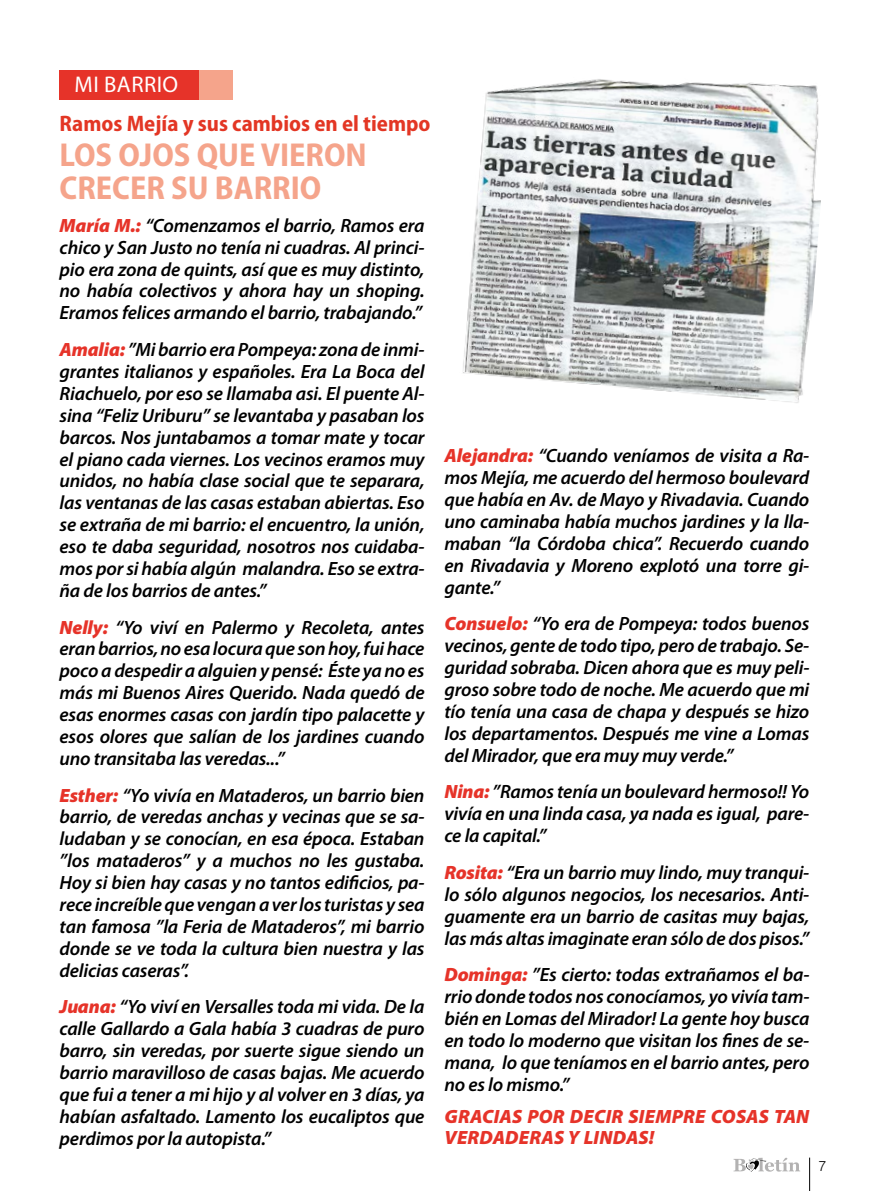
<style>
.page{position:relative;width:869px;height:1191px;background:#fff}
.page>*{position:absolute;margin:0;border:0;box-sizing:border-box;transform-origin:0 0}
.t1{font:700 semi-condensed 33.25px/33.2px "Myriad Pro";color:#f5a48b}
.t2{font:22.75px "Myriad Pro";letter-spacing:.02em;color:#fff}
.t3{font:700 semi-condensed 22.4px "Myriad Pro";color:#e33624}
.t4{font:italic 600 19.25px/21.9px "Myriad Pro";letter-spacing:-.01em;color:#000;text-align:justify}
.t5{font:italic 900 19.25px/21.9px "Myriad Pro";letter-spacing:.01em;color:#e63329}
.t6{font:300 14px "Helvetica";color:#000}
.s1{font-weight:900;color:#e63329}
</style>
<div class="page">
<hr style="left:809px;top:1157px;width:1px;height:34px;background:#000">
<svg style="left:733px;top:1157px;width:66px;height:14px"></svg>
<div style="left:60px;top:70px;width:139px;height:30px;background:#e63329"></div>
<div style="left:199px;top:70px;width:33px;height:30px;background:#f5a48b"></div>
<img style="left:463px;top:79px;width:358px;height:324px">
<p class="t2" style="left:75px;top:70px;width:105px">MI BARRIO</p>
<p class="t3" style="left:60px;top:111px;width:372px">Ramos Mejía y sus cambios en el tiempo</p>
<h1 class="t1" style="left:60px;top:138px;width:308px">LOS OJOS QUE VIERON<br>CRECER SU BARRIO</h1>
<p class="t4" style="left:60px;top:215px;width:366px"><span class="s1">María M.:</span> “Comenzamos el barrio, Ramos era chico y San Justo no tenía ni cuadras. Al princi&shy;pio era zona de quints, así que es muy distinto, no había colectivos y ahora hay un shoping.<br>Eramos felices armando el barrio, trabajando.”</p>
<p class="t4" style="left:60px;top:339px;width:366px"><span class="s1">Amalia:</span> ”Mi barrio era Pompeya: zona de inmi&shy;grantes italianos y españoles. Era La Boca del Riachuelo, por eso se llamaba asi. El puente Al&shy;sina “Feliz Uriburu” se levantaba y pasaban los barcos. Nos juntabamos a tomar mate y tocar el piano cada viernes. Los vecinos eramos muy unidos, no había clase social que te separara, las ventanas de las casas estaban abiertas. Eso se extraña de mi barrio: el encuentro, la unión, eso te daba seguridad, nosotros nos cuidaba&shy;mos por si había algún malandra. Eso se extra&shy;ña de los barrios de antes.”</p>
<p class="t4" style="left:60px;top:616px;width:366px"><span class="s1">Nelly:</span> “Yo viví en Palermo y Recoleta, antes eran barrios, no esa locura que son hoy, fui hace poco a despedir a alguien y pensé: Éste ya no es más mi Buenos Aires Querido. Nada quedó de esas enormes casas con jardín tipo palacette y esos olores que salían de los jardines cuando uno transitaba las veredas...”</p>
<p class="t4" style="left:60px;top:784px;width:366px"><span class="s1">Esther:</span> “Yo vivía en Mataderos, un barrio bien barrio, de veredas anchas y vecinas que se sa&shy;ludaban y se conocían, en esa época. Estaban ”los mataderos” y a muchos no les gustaba.<br>Hoy si bien hay casas y no tantos edificios, pa&shy;rece increíble que vengan a ver los turistas y sea tan famosa ”la Feria de Mataderos”, mi barrio donde se ve toda la cultura bien nuestra y las delicias caseras”.</p>
<p class="t4" style="left:60px;top:996px;width:366px"><span class="s1">Juana:</span> “Yo viví en Versalles toda mi vida. De la calle Gallardo a Gala había 3 cuadras de puro barro, sin veredas, por suerte sigue siendo un barrio maravilloso de casas bajas. Me acuerdo que fui a tener a mi hijo y al volver en 3 días, ya habían asfaltado. Lamento los eucaliptos que perdimos por la autopista.”</p>
<p class="t4" style="left:444px;top:445px;width:366px"><span class="s1">Alejandra:</span> “Cuando veníamos de visita a Ra&shy;mos Mejía, me acuerdo del hermoso boulevard que había en Av. de Mayo y Rivadavia. Cuando uno caminaba había muchos jardines y la lla&shy;maban “la Córdoba chica”. Recuerdo cuando en Rivadavia y Moreno explotó una torre gi&shy;gante.”</p>
<p class="t4" style="left:444px;top:613px;width:366px"><span class="s1">Consuelo:</span> “Yo era de Pompeya: todos buenos vecinos, gente de todo tipo, pero de trabajo. Se&shy;guridad sobraba. Dicen ahora que es muy peli&shy;groso sobre todo de noche. Me acuerdo que mi tío tenía una casa de chapa y después se hizo los departamentos. Después me vine a Lomas del Mirador, que era muy muy verde.”</p>
<p class="t4" style="left:444px;top:781px;width:366px"><span class="s1">Nina:</span> ”Ramos tenía un boulevard hermoso!! Yo vivía en una linda casa, ya nada es igual, pare&shy;ce la capital.”</p>
<p class="t4" style="left:444px;top:862px;width:366px"><span class="s1">Rosita:</span> “Era un barrio muy lindo, muy tranqui&shy;lo sólo algunos negocios, los necesarios. Anti&shy;guamente era un barrio de casitas muy bajas, las más altas imaginate eran sólo de dos pisos.”</p>
<p class="t4" style="left:444px;top:964px;width:366px"><span class="s1">Dominga:</span> ”Es cierto: todas extrañamos el ba&shy;rrio donde todos nos conocíamos, yo vivía tam&shy;bién en Lomas del Mirador! La gente hoy busca en todo lo moderno que visitan los fines de se&shy;mana, lo que teníamos en el barrio antes, pero no es lo mismo.”</p>
<p class="t5" style="left:444px;top:1105px;width:366px">GRACIAS POR DECIR SIEMPRE COSAS TAN<br>VERDADERAS Y LINDAS!</p>
<p class="t6" style="left:818px;top:1157px;width:9px">7</p>
</div>
